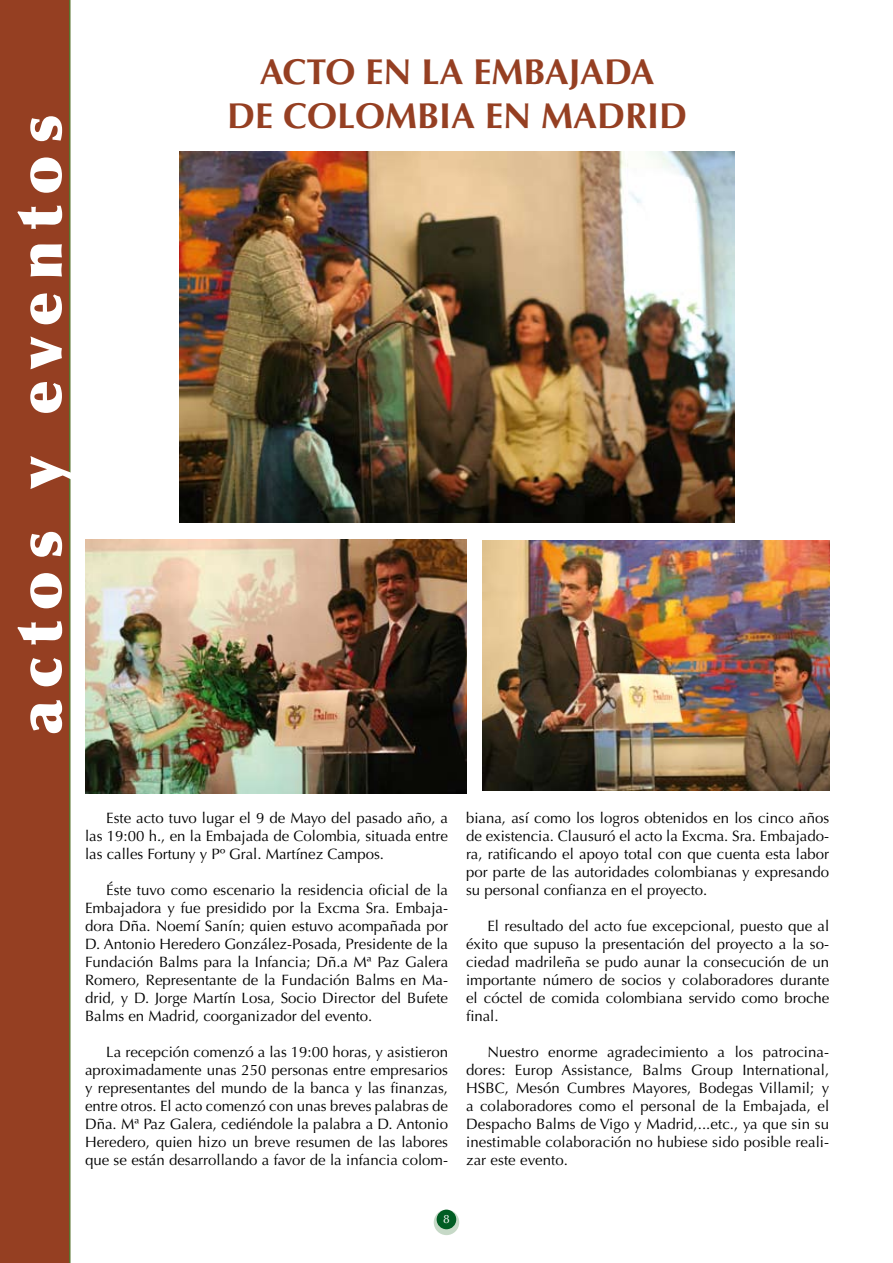
<style>
.page{position:relative;width:893px;height:1263px;background:#fff}
.page>*{position:absolute;margin:0;border:0;box-sizing:border-box;transform-origin:0 0}
.t1{font:900 60px "Optima";letter-spacing:.2em;color:#fff}
.t2{font:700 36px/43.2px "Optima";color:#953f22;text-align:center}
.t3{font:15px/18px "Optima";color:#000;text-align:justify}
.t4{font:12px "Optima";color:#fff}
</style>
<div class="page">
<svg style="left:434px;top:1209px;width:25px;height:26px"></svg>
<div style="left:437px;top:1210px;width:19px;height:19px;background:#005d23;border-radius:50%"></div>
<div style="left:0;top:0;width:71px;height:1263px;background:#953f22"></div>
<img style="left:85px;top:540px;width:382px;height:253px">
<img style="left:179px;top:152px;width:556px;height:370px">
<img style="left:482px;top:541px;width:347px;height:250px">
<h1 class="t1" style="left:4px;top:734px;width:621px;rotate:-90deg">actos y eventos</h1>
<h2 class="t2" style="left:227px;top:51px;width:462px">ACTO EN LA EMBAJADA<br>DE COLOMBIA EN MADRID</h2>
<p class="t3" style="left:85px;top:809px;width:365px;text-indent:21px">Este acto tuvo lugar el 9 de Mayo del pasado año, a las 19:00 h., en la Embajada de Colombia, situada entre las calles Fortuny y Pº Gral. Martínez Campos.</p>
<p class="t3" style="left:85px;top:881px;width:365px;text-indent:21px">Éste tuvo como escenario la residencia oficial de la Embajadora y fue presidido por la Excma Sra. Embaja&shy;dora Dña. Noemí Sanín; quien estuvo acompañada por D. Antonio Heredero González-Posada, Presidente de la Fundación Balms para la Infancia; Dñ.a Mª Paz Galera Romero, Representante de la Fundación Balms en Ma&shy;drid, y D. Jorge Martín Losa, Socio Director del Bufete Balms en Madrid, coorganizador del evento.</p>
<p class="t3" style="left:85px;top:1043px;width:365px;text-indent:21px">La recepción comenzó a las 19:00 horas, y asistieron aproximadamente unas 250 personas entre empresarios y representantes del mundo de la banca y las finanzas, entre otros. El acto comenzó con unas breves palabras de Dña. Mª Paz Galera, cediéndole la palabra a D. Antonio Heredero, quien hizo un breve resumen de las labores que se están desarrollando a favor de la infancia colom-</p>
<p class="t3" style="left:466px;top:809px;width:365px">biana, así como los logros obtenidos en los cinco años de existencia. Clausuró el acto la Excma. Sra. Embajado&shy;ra, ratificando el apoyo total con que cuenta esta labor por parte de las autoridades colombianas y expresando su personal confianza en el proyecto.</p>
<p class="t3" style="left:466px;top:917px;width:365px;text-indent:21px">El resultado del acto fue excepcional, puesto que al éxito que supuso la presentación del proyecto a la so&shy;ciedad madrileña se pudo aunar la consecución de un importante número de socios y colaboradores durante el cóctel de comida colombiana servido como broche final.</p>
<p class="t3" style="left:466px;top:1043px;width:365px;text-indent:21px">Nuestro enorme agradecimiento a los patrocina&shy;dores: Europ Assistance, Balms Group International, HSBC, Mesón Cumbres Mayores, Bodegas Villamil; y a colaboradores como el personal de la Embajada, el Despacho Balms de Vigo y Madrid,...etc., ya que sin su inestimable colaboración no hubiese sido posible reali&shy;zar este evento.</p>
<p class="t4" style="left:443px;top:1212px;width:8px">8</p>
</div>
